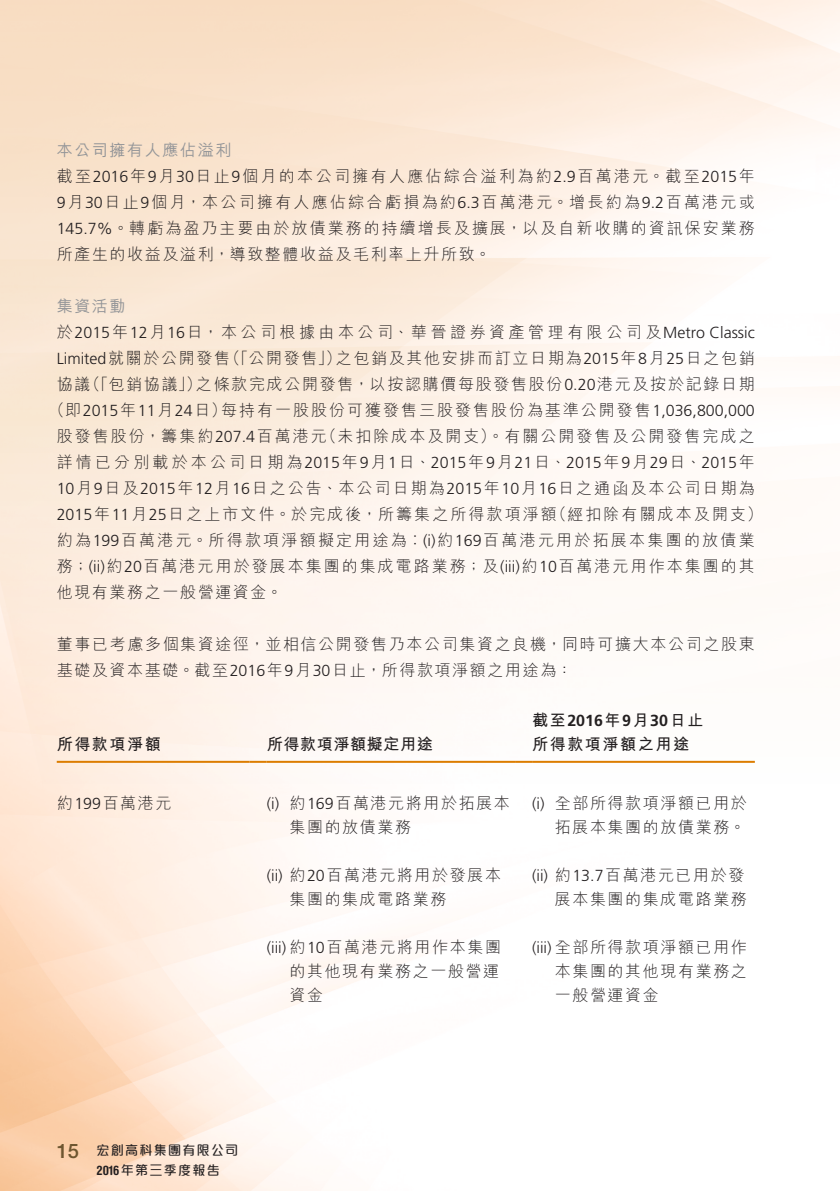
<style>
.page{position:relative;width:840px;height:1191px;background:#fff}
.page>*{position:absolute;margin:0;border:0;box-sizing:border-box;transform-origin:0 0}
.t1{font:500 20px "Helvetica Neue LT Std";color:#6e5630}
._00_Body_Text{font:300 16px/24px "M Hei HK";letter-spacing:.105em;color:#231f20;text-align:justify}
._00_Body_Text-2{font:300 16px/26px "M Hei HK";letter-spacing:.13em;color:#231f20}
._00_Body_Text-3{font:300 16px "M Hei HK";letter-spacing:.125em;color:#231f20}
._00_Body_Text-4{font:300 16px/26px "M Hei HK";letter-spacing:.22em;color:#231f20;text-align:right}
._00_Body_Text-5{font:300 16px "M Hei HK";letter-spacing:.195em;color:#231f20}
._00_Body_Text-6{font:700 16px/24px "M Hei HK";letter-spacing:.1em;color:#231f20}
._00_Body_Text-7{font:300 16px "Frutiger LT Std";color:#231f20}
._03_H3{font:500 16px "M Hei HK";letter-spacing:.1em;color:#939598}
._00_Body_Text-8{font:700 16px "M Hei HK";letter-spacing:.04em;color:#231f20}
.t2{font:500 13px/19.8px "M Elle HK";letter-spacing:.1em;color:#231f20}
.s1{font-family:"Frutiger LT Std"}
.s2{font-family:"M Hei HK"}
.s3{font-family:"Helvetica Rounded LT Std";font-weight:700;font-stretch:condensed}
</style>
<div class="page">
<img style="left:0;top:0;width:839px;height:1159px">
<hr style="left:57px;top:761px;width:192px;height:2px;background:#dc7d00">
<svg style="left:249px;top:761px;width:17px;height:2px"></svg>
<hr style="left:266px;top:761px;width:248px;height:2px;background:#dc7d00">
<svg style="left:514px;top:761px;width:17px;height:2px"></svg>
<hr style="left:531px;top:761px;width:223px;height:2px;background:#dc7d00">
<p class="_03_H3" style="left:57px;top:139px;width:176px">本公司擁有人應佔溢利</p>
<p class="_00_Body_Text" style="left:57px;top:163px;width:699px;line-height:26px">截至<span class="s1">2016</span>年<span class="s1">9</span>月<span class="s1">30</span>日止<span class="s1">9</span>個月的本公司擁有人應佔綜合溢利為約<span class="s1">2.9</span>百萬港元。截至<span class="s1">2015</span>年<span class="s1">9</span>月<span class="s1">30</span>日止<span class="s1">9</span>個月，本公司擁有人應佔綜合虧損為約<span class="s1">6.3</span>百萬港元。增長約為<span class="s1">9.2</span>百萬港元或<span class="s1">145.7%</span>。轉虧為盈乃主要由於放債業務的持續增長及擴展，以及自新收購的資訊保安業務所產生的收益及溢利，導致整體收益及毛利率上升所致。</p>
<p class="_03_H3" style="left:57px;top:295px;width:70px">集資活動</p>
<p class="_00_Body_Text-4" style="left:57px;top:319px;width:699px">於<span class="s1">2015</span>年<span class="s1">12</span>月<span class="s1">16</span>日，本公司根據由本公司、華晉證券資產管理有限公司及<span class="s1">Metro Classic</span>之包銷及其他安排而訂立日期為<span class="s1">2015</span>年<span class="s1">8</span>月<span class="s1">25</span>日之包銷</p>
<p class="_00_Body_Text" style="left:224px;top:346px;width:119px">（「公開發售」）</p>
<p class="_00_Body_Text" style="left:196px;top:345px;width:560px;line-height:26px;text-indent:-139px"><span class="s1">Limited</span>就關於公開發售<br>之條款完成公開發售，以按認購價每股發售股份<span class="s1">0.20</span>港元及按於記錄日期</p>
<p class="_00_Body_Text" style="left:84px;top:372px;width:119px">（「包銷協議」）</p>
<p class="_00_Body_Text" style="left:57px;top:372px;width:35px">協議</p>
<p class="_00_Body_Text-7" style="left:49px;top:401px;width:179px"><span class="s2">（即</span>2015<span class="s2">年</span>11<span class="s2">月</span>24<span class="s2">日）</span></p>
<p class="_00_Body_Text-3" style="left:221px;top:402px;width:535px">每持有一股股份可獲發售三股發售股份為基準公開發售<span class="s1">1,036,800,000</span></p>
<p class="_00_Body_Text-3" style="left:321px;top:428px;width:435px">（未扣除成本及開支）。有關公開發售及公開發售完成之</p>
<p class="_00_Body_Text-3" style="left:57px;top:428px;width:271px">股發售股份，籌集約<span class="s1">207.4</span>百萬港元</p>
<p class="_00_Body_Text-5" style="left:57px;top:454px;width:699px">詳情已分別載於本公司日期為<span class="s1">2015</span>年<span class="s1">9</span>月<span class="s1">1</span>日、<span class="s1">2015</span>年<span class="s1">9</span>月<span class="s1">21</span>日、<span class="s1">2015</span>年<span class="s1">9</span>月<span class="s1">29</span>日、<span class="s1">2015</span>年</p>
<p class="_00_Body_Text-2" style="left:57px;top:475px;width:699px"><span class="s1">10</span>月<span class="s1">9</span>日及<span class="s1">2015</span>年<span class="s1">12</span>月<span class="s1">16</span>日之公告、本公司日期為<span class="s1">2015</span>年<span class="s1">10</span>月<span class="s1">16</span>日之通函及本公司日期為</p>
<p class="_00_Body_Text-2" style="left:550px;top:501px;width:213px">（經扣除有關成本及開支(</p>
<p class="_00_Body_Text-2" style="left:57px;top:501px;width:699px"><span class="s1">2015</span>年<span class="s1">11</span>月<span class="s1">25</span>日之上市文件。於完成後，所籌集之所得款項淨額<br>約為<span class="s1">199</span>百萬港元。所得款項淨額擬定用途為︰<span class="s1">(</span> 約<span class="s1">) i 169</span>百萬港元用於拓展本集團的放債業務；<span class="s1">(</span> 約<span class="s1">)i i 20</span>百萬港元用於發展本集團的集成電路業務；及<span class="s1">(iii</span> 約<span class="s1">) 10</span>百萬港元用作本集團的其他現有業務之一般營運資金。</p>
<p class="_00_Body_Text" style="left:57px;top:631px;width:699px;line-height:26px">董事已考慮多個集資途徑，並相信公開發售乃本公司集資之良機，同時可擴大本公司之股東基礎及資本基礎。截至<span class="s1">2016</span>年<span class="s1">9</span>月<span class="s1">30</span>日止，所得款項淨額之用途為：</p>
<p class="_00_Body_Text-6" style="left:57px;top:731px;width:105px">所得款項淨額</p>
<p class="_00_Body_Text" style="left:57px;top:790px;width:116px">約<span class="s1">199</span>百萬港元</p>
<p class="_00_Body_Text-8" style="left:266px;top:733px;width:167px">所得款項淨額擬定用途</p>
<p class="_00_Body_Text-6" style="left:531px;top:707px;width:173px">截至<span class="s1">2016</span>年<span class="s1">9</span>月<span class="s1">30</span>日止所得款項淨額之用途</p>
<p class="_00_Body_Text-7" style="left:266px;top:794px;width:14px">) i(</p>
<p class="_00_Body_Text" style="left:289px;top:790px;width:222px">約<span class="s1">169</span>百萬港元將用於拓展本</p>
<p class="_00_Body_Text-7" style="left:531px;top:794px;width:14px">) i(</p>
<p class="_00_Body_Text" style="left:554px;top:790px;width:193px">全部所得款項淨額已用於</p>
<p class="_00_Body_Text" style="left:289px;top:814px;width:123px">集團的放債業務</p>
<p class="_00_Body_Text" style="left:554px;top:814px;width:192px">拓展本集團的放債業務。</p>
<p class="_00_Body_Text" style="left:289px;top:862px;width:213px;text-indent:-23px"><span class="s1">i i( )</span> 約<span class="s1">20</span>百萬港元將用於發展本集團的集成電路業務</p>
<p class="_00_Body_Text" style="left:531px;top:862px;width:216px;text-align:right"><span class="s1">i i( )</span> 約<span class="s1">13.7</span>百萬港元已用於發展本集團的集成電路業務</p>
<p class="_00_Body_Text" style="left:289px;top:934px;width:213px;text-indent:-23px"><span class="s1">(iii</span> 約<span class="s1">) 10</span>百萬港元將用作本集團的其他現有業務之一般營運資金</p>
<p class="_00_Body_Text" style="left:554px;top:934px;width:193px;text-indent:-23px"><span class="s1">(iii)</span>全部所得款項淨額已用作本集團的其他現有業務之一般營運資金</p>
<p class="t1" style="left:57px;top:1138px;width:24px">15</p>
<p class="t2" style="left:96px;top:1140px;width:143px">宏創高科集團有限公司<br><span class="s3">2016</span>年第三季度報告</p>
</div>
